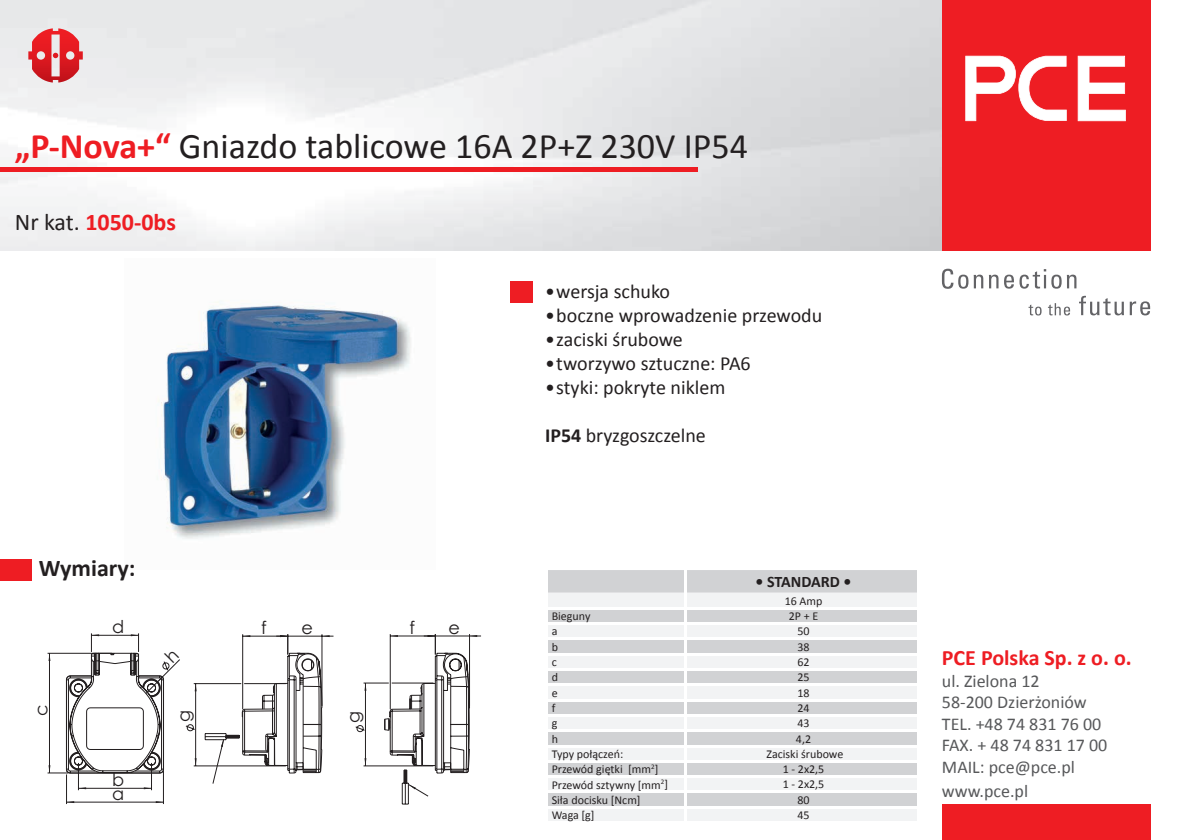
<style>
.page{position:relative;width:1191px;height:840px;background:#fff}
.page>*{position:absolute;margin:0;border:0;box-sizing:border-box;transform-origin:0 0}
.t1{font:36px "Calibri";color:#231f20}
.t2{font:700 24px "Calibri";color:#ee1d23}
.t3{font:700 24px "Calibri";color:#231f20}
.t4{font:700 22px "Calibri";color:#ee1d23}
.t5{font:20px "Calibri";color:#231f20}
.t6{font:18px/21.6px "Calibri";color:#57585a}
.t7{font:17.6px/13.8px "Century Gothic";color:#231f20}
.t8{font:700 16px "Calibri";color:#231f20}
.t9{font:12px "Calibri";color:#231f20}
.s1{font-weight:700;color:#ee1d23}
.s2{font-weight:400;color:#231f20}
.s3{font-weight:700}
</style>
<div class="page">
<img style="left:158px;top:302px;width:253px;height:237px">
<img style="left:0;top:0;width:942px;height:251px">
<div style="left:942px;top:0;width:208px;height:251px;background:#ee1d23"></div>
<svg style="left:942px;top:268px;width:134px;height:20px"></svg>
<svg style="left:1079px;top:295px;width:71px;height:20px"></svg>
<svg style="left:1028px;top:303px;width:42px;height:12px"></svg>
<svg style="left:1077px;top:56px;width:48px;height:65px"></svg>
<svg style="left:965px;top:56px;width:101px;height:65px"></svg>
<div style="left:942px;top:804px;width:208px;height:35px;background:#ee1d23"></div>
<hr style="left:0;top:167px;width:697px;height:4px;background:#ee1d23">
<div style="left:510px;top:281px;width:22px;height:21px;background:#ee1d23"></div>
<div style="left:0;top:559px;width:32px;height:21px;background:#ee1d23"></div>
<svg style="left:28px;top:28px;width:55px;height:54px"></svg>
<div style="left:548px;top:570px;width:369px;height:22px;background:#d1d2d4"></div>
<svg style="left:548px;top:592px;width:369px;height:229px;fill:#f2f3f4"></svg>
<hr style="left:545px;top:744px;width:140px;height:2px;background:#fff">
<hr style="left:545px;top:759px;width:140px;height:2px;background:#fff">
<hr style="left:545px;top:775px;width:140px;height:2px;background:#fff">
<hr style="left:685px;top:606px;width:234px;height:2px;background:#fff">
<hr style="left:685px;top:622px;width:234px;height:2px;background:#fff">
<hr style="left:685px;top:637px;width:234px;height:2px;background:#fff">
<hr style="left:685px;top:652px;width:234px;height:2px;background:#fff">
<hr style="left:545px;top:668px;width:140px;height:2px;background:#fff">
<hr style="left:685px;top:668px;width:234px;height:2px;background:#fff">
<hr style="left:545px;top:683px;width:140px;height:2px;background:#fff">
<hr style="left:685px;top:683px;width:234px;height:2px;background:#fff">
<hr style="left:545px;top:698px;width:140px;height:2px;background:#fff">
<hr style="left:685px;top:698px;width:234px;height:2px;background:#fff">
<hr style="left:545px;top:714px;width:140px;height:2px;background:#fff">
<hr style="left:685px;top:714px;width:234px;height:2px;background:#fff">
<hr style="left:545px;top:729px;width:140px;height:2px;background:#fff">
<hr style="left:685px;top:729px;width:234px;height:2px;background:#fff">
<hr style="left:685px;top:744px;width:234px;height:2px;background:#fff">
<hr style="left:685px;top:759px;width:234px;height:2px;background:#fff">
<hr style="left:685px;top:775px;width:234px;height:2px;background:#fff">
<hr style="left:545px;top:790px;width:140px;height:2px;background:#fff">
<hr style="left:685px;top:790px;width:234px;height:2px;background:#fff">
<hr style="left:545px;top:805px;width:140px;height:2px;background:#fff">
<hr style="left:685px;top:805px;width:234px;height:2px;background:#fff">
<hr style="left:684px;top:569px;width:2px;height:23px;background:#fff">
<hr style="left:545px;top:606px;width:140px;height:2px;background:#fff">
<hr style="left:545px;top:622px;width:140px;height:2px;background:#fff">
<hr style="left:545px;top:637px;width:140px;height:2px;background:#fff">
<svg style="left:684px;top:592px;width:2px;height:229px"></svg>
<hr style="left:545px;top:652px;width:140px;height:2px;background:#fff">
<svg style="left:48px;top:633px;width:433px;height:171px"></svg>
<h1 class="t1" style="left:15px;top:120px;width:734px"><span class="s1">„P-Nova+“</span> Gniazdo tablicowe 16A 2P+Z 230V IP54</h1>
<h2 class="t2" style="left:15px;top:204px;width:163px"><span class="s2">Nr kat.</span> 1050-0bs</h2>
<h2 class="t3" style="left:39px;top:550px;width:98px">Wymiary:</h2>
<h3 class="t7" style="left:34px;top:715px;width:13px;rotate:-90deg">c</h3>
<h3 class="t7" style="left:112px;top:619px;width:14px">d</h3>
<h3 class="t7" style="left:112px;top:772px;width:14px">b a</h3>
<h3 class="t7" style="left:176px;top:721px;width:13px;rotate:-90deg">g</h3>
<h3 class="t7" style="left:261px;top:620px;width:7px">f</h3>
<h3 class="t7" style="left:302px;top:620px;width:13px">e</h3>
<h3 class="t7" style="left:346px;top:722px;width:13px;rotate:-90deg">g</h3>
<h3 class="t7" style="left:409px;top:620px;width:7px">f</h3>
<h3 class="t7" style="left:448px;top:620px;width:13px">e</h3>
<h3 class="t5" style="left:545px;top:277px;width:126px">• wersja schuko</h3>
<h3 class="t5" style="left:545px;top:301px;width:279px">• boczne wprowadzenie przewodu</h3>
<h3 class="t5" style="left:545px;top:325px;width:139px">• zaciski śrubowe</h3>
<h3 class="t5" style="left:545px;top:349px;width:207px">• tworzywo sztuczne: PA6</h3>
<h3 class="t5" style="left:545px;top:373px;width:182px">• styki: pokryte niklem</h3>
<h3 class="t5" style="left:545px;top:421px;width:162px"><span class="s3">IP54</span> bryzgoszczelne</h3>
<h3 class="t8" style="left:755px;top:570px;width:97px">• STANDARD •</h3>
<p class="t9" style="left:784px;top:592px;width:39px">16 Amp</p>
<p class="t9" style="left:551px;top:607px;width:40px">Bieguny</p>
<p class="t9" style="left:789px;top:607px;width:31px">2P + E</p>
<p class="t9" style="left:551px;top:622px;width:7px">a</p>
<p class="t9" style="left:797px;top:622px;width:14px">50</p>
<p class="t9" style="left:551px;top:638px;width:8px">b</p>
<p class="t9" style="left:797px;top:638px;width:14px">38</p>
<p class="t9" style="left:551px;top:653px;width:7px">c</p>
<p class="t9" style="left:797px;top:653px;width:14px">62</p>
<p class="t9" style="left:551px;top:668px;width:8px">d</p>
<p class="t9" style="left:797px;top:668px;width:14px">25</p>
<p class="t9" style="left:551px;top:683px;width:7px">e</p>
<p class="t9" style="left:797px;top:683px;width:14px">18</p>
<p class="t9" style="left:551px;top:699px;width:5px">f</p>
<p class="t9" style="left:797px;top:699px;width:14px">24</p>
<p class="t9" style="left:551px;top:714px;width:7px">g</p>
<p class="t9" style="left:797px;top:714px;width:14px">43</p>
<p class="t9" style="left:551px;top:729px;width:8px">h</p>
<p class="t9" style="left:796px;top:729px;width:17px">4,2</p>
<p class="t9" style="left:551px;top:745px;width:73px">Typy połączeń:</p>
<p class="t9" style="left:766px;top:745px;width:78px">Zaciski śrubowe</p>
<p class="t9" style="left:551px;top:760px;width:108px">Przewód giętki [mm<sup>2</sup>]</p>
<p class="t9" style="left:782px;top:760px;width:43px">1 - 2x2,5</p>
<p class="t9" style="left:551px;top:775px;width:118px">Przewód sztywny [mm<sup>2</sup>]</p>
<p class="t9" style="left:782px;top:775px;width:43px">1 - 2x2,5</p>
<p class="t9" style="left:551px;top:791px;width:90px">Siła docisku [Ncm]</p>
<p class="t9" style="left:797px;top:791px;width:14px">80</p>
<p class="t9" style="left:551px;top:806px;width:44px">Waga [g]</p>
<p class="t9" style="left:797px;top:806px;width:14px">45</p>
<h3 class="t4" style="left:942px;top:641px;width:191px">PCE Polska Sp. z o. o.</h3>
<h3 class="t6" style="left:942px;top:669px;width:167px">ul. Zielona 12<br>58-200 Dzierżoniów<br>TEL. +48 74 831 76 00<br>FAX. + 48 74 831 17 00<br>MAIL: pce@pce.pl</h3>
<h3 class="t6" style="left:942px;top:779px;width:88px">www.pce.pl</h3>
</div>
